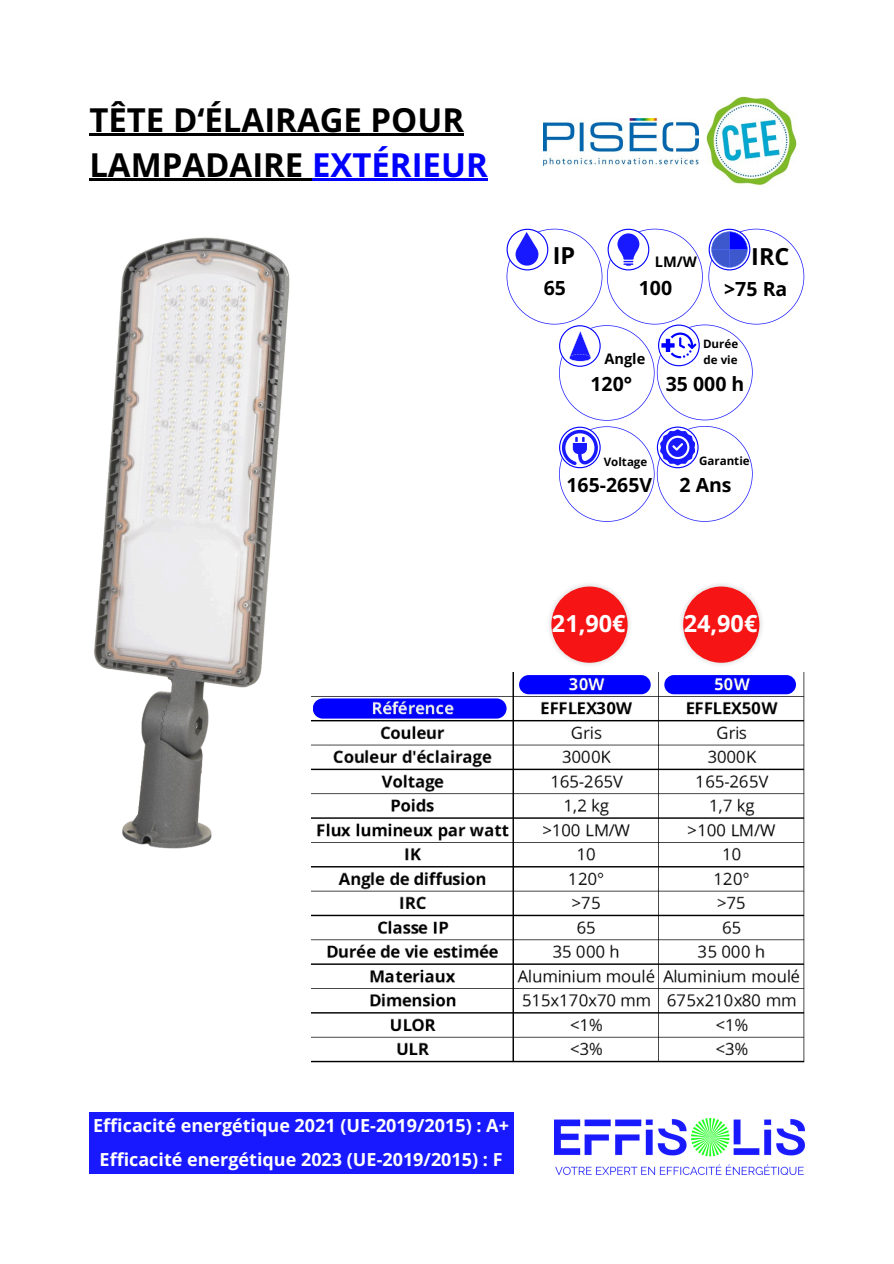
<style>
.page{position:relative;width:894px;height:1264px;background:#fff}
.page>*{position:absolute;margin:0;border:0;box-sizing:border-box;transform-origin:0 0}
.t1{font:700 33px/45px "Open Sans";color:#000}
.t2{font:700 23.4px "Open Sans";color:#fff}
.t3{font:700 23.4px "Open Sans";color:#000}
.t4{font:700 19.5px "Open Sans";color:#000}
.t5{font:700 18px/33.8px "Open Sans";color:#fff;text-align:center}
.t6{font:700 14.55px "Open Sans";color:#000}
.t7{font:700 11.55px "Open Sans";color:#000}
.s1{color:#00f}
</style>
<div class="page">
<img style="left:554px;top:1118px;width:250px;height:56px">
<svg style="left:506px;top:229px;width:297px;height:293px"></svg>
<img style="left:94px;top:237px;width:196px;height:612px">
<div style="left:89px;top:1112px;width:424px;height:62px;background:#1919ff"></div>
<hr style="left:89px;top:134px;width:375px;height:2px;background:#000">
<hr style="left:89px;top:179px;width:223px;height:2px;background:#000">
<hr style="left:312px;top:179px;width:175px;height:2px;background:#00f">
<img style="left:311px;top:672px;width:492px;height:390px">
<img style="left:549px;top:584px;width:81px;height:81px">
<svg style="left:551px;top:586px;width:76px;height:76px"></svg>
<img style="left:681px;top:584px;width:81px;height:81px">
<svg style="left:683px;top:586px;width:76px;height:76px"></svg>
<img style="left:698px;top:96px;width:99px;height:91px">
<img style="left:543px;top:118px;width:155px;height:47px">
<p class="t1" style="left:89px;top:96px;width:400px">TÊTE D‘ÉLAIRAGE POUR<br>LAMPADAIRE <span class="s1">EXTÉRIEUR</span></p>
<p class="t3" style="left:552px;top:239px;width:24px">IP</p>
<p class="t6" style="left:654px;top:252px;width:44px">LM/W</p>
<p class="t3" style="left:751px;top:239px;width:40px">IRC</p>
<h2 class="t4" style="left:543px;top:274px;width:24px">65</h2>
<p class="t4" style="left:638px;top:274px;width:35px">100</p>
<p class="t4" style="left:724px;top:275px;width:65px">&gt;75 Ra</p>
<p class="t7" style="left:702px;top:336px;width:37px">Durée</p>
<p class="t6" style="left:604px;top:348px;width:42px">Angle</p>
<p class="t7" style="left:703px;top:351px;width:36px">de vie</p>
<h5 class="t4" style="left:590px;top:370px;width:43px">120°</h5>
<h6 class="t4" style="left:665px;top:370px;width:80px">35 000 h</h6>
<h2 class="t7" style="left:603px;top:453px;width:45px">Voltage</h2>
<p class="t7" style="left:698px;top:453px;width:52px">Garantie</p>
<p class="t4" style="left:566px;top:471px;width:87px">165-265V</p>
<p class="t4" style="left:679px;top:471px;width:54px">2 Ans</p>
<p class="t2" style="left:551px;top:607px;width:75px">21,90€</p>
<p class="t2" style="left:683px;top:607px;width:75px">24,90€</p>
<p class="t5" style="left:93px;top:1108px;width:417px">Efficacité energétique 2021 (UE-2019/2015) : A+<br>Efficacité energétique 2023 (UE-2019/2015) : F</p>
</div>
